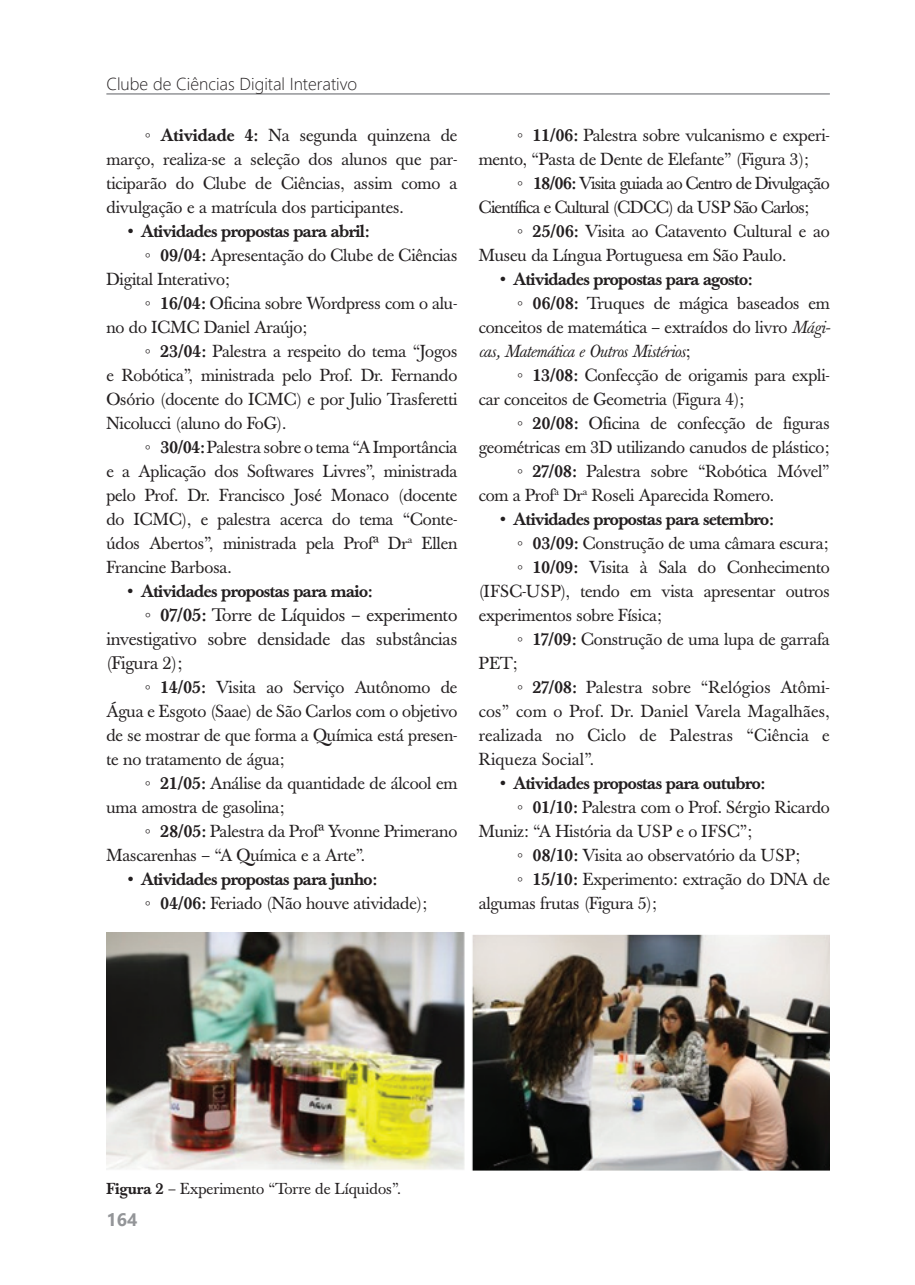
<style>
.page{position:relative;width:915px;height:1285px;background:#fff}
.page>*{position:absolute;margin:0;border:0;box-sizing:border-box;transform-origin:0 0}
.t1{font:18px/24px "Baskerville";letter-spacing:-.01em;color:#231f20;text-align:justify}
.t2{font:700 18px "Segoe UI";color:#939598}
.t3{font:17.25px/24px "Baskerville";letter-spacing:-.01em;color:#231f20}
.t4{font:500 17.25px/24px "Baskerville";letter-spacing:-.03em;color:#231f20}
.t5{font:17.25px "Baskerville";letter-spacing:.01em;color:#231f20}
.t6{font:17.25px/24px "Baskerville";letter-spacing:-.04em;color:#231f20}
.t7{font:300 17.25px "Segoe UI";color:#231f20}
.t8{font:italic 17.25px "Baskerville";letter-spacing:-.01em;color:#231f20}
.t9{font:15.75px "Baskerville";color:#231f20}
.s1{font-family:"Segoe UI"}
.s2{font-weight:500}
.s3{font-family:"Segoe UI";font-weight:400}
.s4{font-weight:400}
.s5{font-style:italic}
.s6{font-style:normal}
</style>
<div class="page">
<hr style="left:106px;top:93px;width:723px;height:2px;background:#939598">
<img style="left:106px;top:932px;width:723px;height:237px">
<p class="t7" style="left:106px;top:70px;width:252px">Clube de Ciências Digital Interativo</p>
<p class="t3" style="left:106px;top:123px;width:352px;text-align:justify;text-indent:38px"><span class="s1">◦</span> <span class="s2">Atividade 4:</span> Na segunda quinzena de março, realiza-se a seleção dos alunos que par&shy;ticiparão do Clube de Ciências, assim como a divulgação e a matrícula dos participantes.</p>
<p class="t4" style="left:128px;top:219px;width:243px">• Atividades propostas para abril:</p>
<p class="t3" style="left:145px;top:243px;width:314px"><span class="s1">◦</span> <span class="s2">09/04:</span> Apresentação do Clube de Ciências</p>
<p class="t3" style="left:106px;top:267px;width:125px">Digital Interativo;</p>
<p class="t3" style="left:145px;top:291px;width:314px"><span class="s1">◦</span> <span class="s2">16/04:</span> Oficina sobre Wordpress com o alu-</p>
<p class="t3" style="left:106px;top:315px;width:202px">no do ICMC Daniel Araújo;</p>
<p class="t3" style="left:145px;top:339px;width:314px"><span class="s1">◦</span> <span class="s2">23/04:</span> Palestra a respeito do tema “Jogos</p>
<p class="t3" style="left:106px;top:363px;width:352px">e Robótica”, ministrada pelo Prof. Dr. Fernando</p>
<p class="t3" style="left:106px;top:387px;width:352px">Osório (docente do ICMC) e por Julio Trasferetti</p>
<p class="t3" style="left:106px;top:411px;width:181px">Nicolucci (aluno do FoG).</p>
<p class="t3" style="left:145px;top:435px;width:314px"><span class="s1">◦</span> <span class="s2">30/04:</span> Palestra sobre o tema “A Importância</p>
<p class="t3" style="left:106px;top:459px;width:352px">e a Aplicação dos Softwares Livres”, ministrada</p>
<p class="t3" style="left:106px;top:483px;width:352px">pelo Prof. Dr. Francisco José Monaco (docente</p>
<p class="t3" style="left:106px;top:507px;width:352px">do ICMC), e palestra acerca do tema “Conte-</p>
<p class="t3" style="left:106px;top:531px;width:352px">údos Abertos”, ministrada pela Profª Dr<sup>a</sup> Ellen</p>
<p class="t3" style="left:106px;top:555px;width:127px">Francine Barbosa.</p>
<p class="t4" style="left:128px;top:579px;width:246px">• Atividades propostas para maio:</p>
<p class="t1" style="left:106px;top:603px;width:352px;text-indent:38px"><span class="s1">◦</span> <span class="s2">07/05:</span> Torre de Líquidos – experimento investigativo sobre densidade das substâncias (Figura 2);</p>
<p class="t3" style="left:106px;top:675px;width:352px;text-align:justify;text-indent:38px"><span class="s1">◦</span> <span class="s2">14/05:</span> Visita ao Serviço Autônomo de Água e Esgoto (Saae) de São Carlos com o objetivo de se mostrar de que forma a Química está presen&shy;te no tratamento de água;</p>
<p class="t3" style="left:106px;top:771px;width:352px;text-indent:38px"><span class="s1">◦</span> <span class="s2">21/05:</span> Análise da quantidade de álcool em uma amostra de gasolina;</p>
<p class="t3" style="left:106px;top:819px;width:352px;text-indent:38px"><span class="s1">◦</span> <span class="s2">28/05:</span> Palestra da Profª Yvonne Primerano<br>Mascarenhas – “A Química e a Arte”.</p>
<p class="t4" style="left:145px;top:867px;width:284px;text-indent:-17px">• Atividades propostas para junho:<br><span class="s3">◦</span> 04/06: <span class="s4">Feriado (Não houve atividade);</span></p>
<p class="t3" style="left:478px;top:123px;width:352px;text-indent:38px"><span class="s1">◦</span> <span class="s2">11/06:</span> Palestra sobre vulcanismo e experi&shy;mento, “Pasta de Dente de Elefante” (Figura 3);</p>
<p class="t6" style="left:478px;top:171px;width:352px;text-indent:38px"><span class="s1">◦</span> <span class="s2">18/06:</span> Visita guiada ao Centro de Divulgação<br>Científica e Cultural (CDCC) da USP São Carlos;</p>
<p class="t3" style="left:478px;top:219px;width:352px;text-indent:38px"><span class="s1">◦</span> <span class="s2">25/06:</span> Visita ao Catavento Cultural e ao<br>Museu da Língua Portuguesa em São Paulo.</p>
<p class="t4" style="left:500px;top:267px;width:254px">• Atividades propostas para agosto:</p>
<p class="t3" style="left:517px;top:291px;width:314px"><span class="s1">◦</span> <span class="s2">06/08:</span> Truques de mágica baseados em</p>
<p class="t3" style="left:478px;top:315px;width:353px">conceitos de matemática – extraídos do livro <span class="s5">Mági-</span></p>
<p class="t8" style="left:478px;top:341px;width:213px">cas, Matemática e Outros Mistérios<span class="s6">;</span></p>
<p class="t3" style="left:517px;top:363px;width:314px"><span class="s1">◦</span> <span class="s2">13/08:</span> Confecção de origamis para expli-</p>
<p class="t3" style="left:478px;top:387px;width:267px">car conceitos de Geometria (Figura 4);</p>
<p class="t3" style="left:517px;top:411px;width:314px"><span class="s1">◦</span> <span class="s2">20/08:</span> Oficina de confecção de figuras</p>
<p class="t3" style="left:478px;top:435px;width:352px">geométricas em 3D utilizando canudos de plástico;</p>
<p class="t3" style="left:517px;top:459px;width:314px"><span class="s1">◦</span> <span class="s2">27/08:</span> Palestra sobre “Robótica Móvel”</p>
<p class="t3" style="left:478px;top:483px;width:297px">com a Prof<sup>a</sup> Dr<sup>a</sup> Roseli Aparecida Romero.</p>
<p class="t4" style="left:500px;top:507px;width:275px">• Atividades propostas para setembro:</p>
<p class="t3" style="left:517px;top:531px;width:313px"><span class="s1">◦</span> <span class="s2">03/09:</span> Construção de uma câmara escura;</p>
<p class="t3" style="left:517px;top:555px;width:314px"><span class="s1">◦</span> <span class="s2">10/09:</span> Visita à Sala do Conhecimento</p>
<p class="t3" style="left:478px;top:579px;width:352px">(IFSC-USP), tendo em vista apresentar outros</p>
<p class="t3" style="left:478px;top:603px;width:184px">experimentos sobre Física;</p>
<p class="t3" style="left:517px;top:627px;width:314px"><span class="s1">◦</span> <span class="s2">17/09:</span> Construção de uma lupa de garrafa</p>
<p class="t3" style="left:478px;top:651px;width:40px">PET;</p>
<p class="t5" style="left:517px;top:677px;width:314px"><span class="s1">◦</span> <span class="s2">27/08:</span> Palestra sobre “Relógios Atômi-</p>
<p class="t5" style="left:478px;top:701px;width:352px">cos” com o Prof. Dr. Daniel Varela Magalhães,</p>
<p class="t5" style="left:478px;top:725px;width:352px">realizada no Ciclo de Palestras “Ciência e</p>
<p class="t5" style="left:478px;top:749px;width:117px">Riqueza Social”.</p>
<p class="t4" style="left:500px;top:771px;width:267px">• Atividades propostas para outubro:</p>
<p class="t3" style="left:517px;top:795px;width:314px"><span class="s1">◦</span> <span class="s2">01/10:</span> Palestra com o Prof. Sérgio Ricardo</p>
<p class="t3" style="left:478px;top:819px;width:275px">Muniz: “A História da USP e o IFSC”;</p>
<p class="t3" style="left:517px;top:843px;width:284px"><span class="s1">◦</span> <span class="s2">08/10:</span> Visita ao observatório da USP;</p>
<p class="t3" style="left:517px;top:867px;width:314px"><span class="s1">◦</span> <span class="s2">15/10:</span> Experimento: extração do DNA de</p>
<p class="t3" style="left:478px;top:891px;width:179px">algumas frutas (Figura 5);</p>
<p class="t9" style="left:106px;top:1179px;width:296px"><span class="s2">Figura 2</span> – Experimento “Torre de Líquidos”.</p>
<p class="t2" style="left:106px;top:1204px;width:33px">164</p>
</div>
